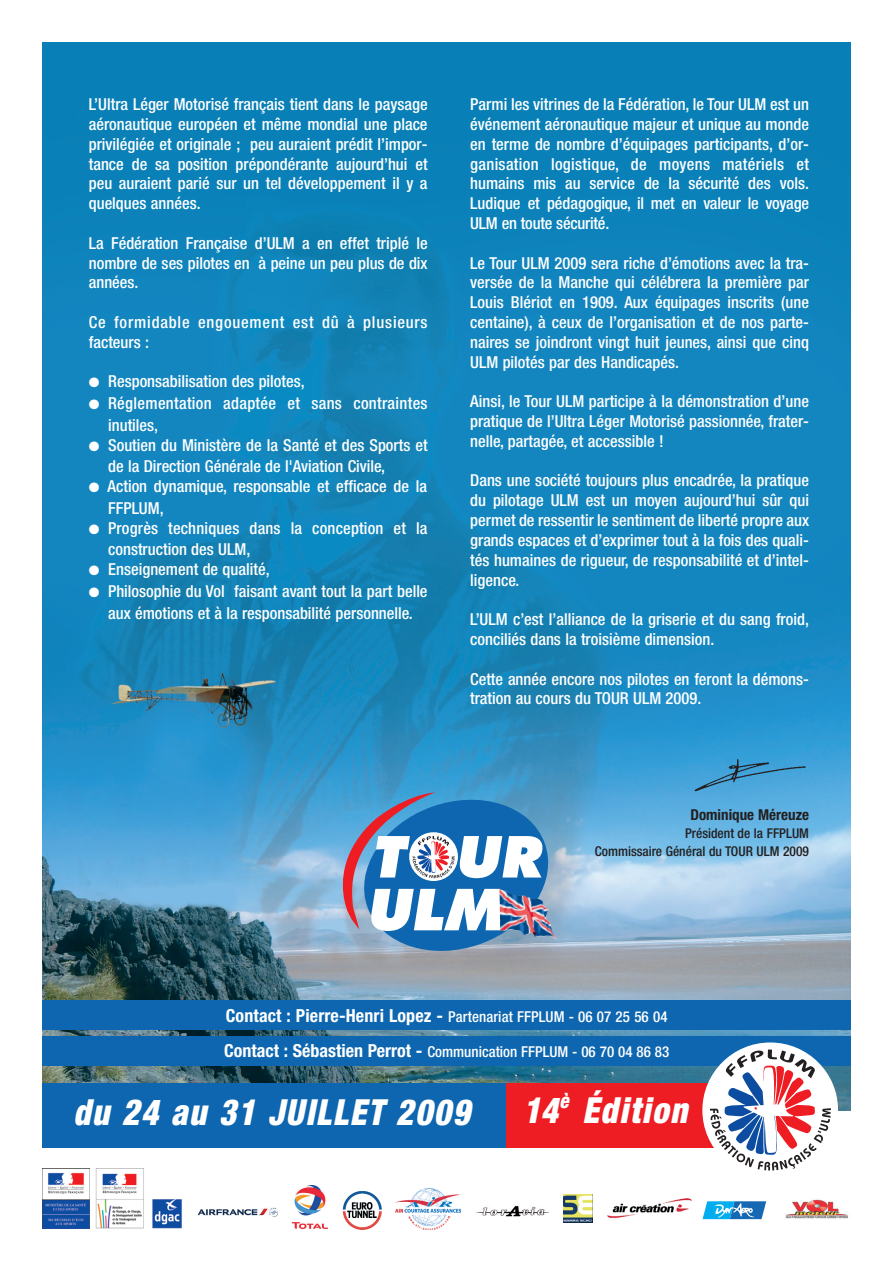
<style>
.page{position:relative;width:893px;height:1262px;background:#fff}
.page>*{position:absolute;margin:0;border:0;box-sizing:border-box;transform-origin:0 0}
.t1{font:italic 900 condensed 36px "Helvetica Neue";letter-spacing:.05em;color:#fff;scale:.92 1}
.t2{font:500 condensed 16.5px/19.8px "Helvetica Neue";color:#fff;text-align:justify}
.t3{font:500 condensed 16.5px/21.8px "Helvetica Neue";letter-spacing:.02em;color:#fff}
.t4{font:500 condensed 16.5px/19.8px "Helvetica Neue";letter-spacing:.05em;color:#fff}
.t5{font:500 condensed 15px "Helvetica Neue";color:#fff}
.t6{font:700 condensed 15px "Helvetica Neue";color:#231f20}
.t7{font:500 condensed 13.5px/18px "Helvetica Neue";color:#231f20;text-align:right}
.s1{font-weight:700;font-size:18px}
</style>
<div class="page">
<img style="left:43px;top:43px;width:807px;height:1067px">
<div style="left:43px;top:1082px;width:463px;height:65px;background:#0d66af"></div>
<div style="left:506px;top:1082px;width:211px;height:65px;background:#ee1d23"></div>
<div style="left:43px;top:1035px;width:807px;height:30px;background:#0d66af"></div>
<div style="left:702px;top:1042px;width:136px;height:135px;background:#fff;border-radius:50%"></div>
<svg style="left:710px;top:1049px;width:120px;height:121px"></svg>
<img style="left:665px;top:744px;width:156px;height:93px">
<svg style="left:340px;top:789px;width:218px;height:170px"></svg>
<img style="left:499px;top:889px;width:59px;height:50px">
<div style="left:43px;top:999px;width:807px;height:30px;background:#0d66af"></div>
<img style="left:293px;top:1185px;width:34px;height:43px">
<img style="left:396px;top:1188px;width:64px;height:41px">
<img style="left:342px;top:1191px;width:40px;height:39px">
<img style="left:607px;top:1198px;width:85px;height:20px">
<img style="left:785px;top:1199px;width:63px;height:20px">
<img style="left:477px;top:1206px;width:71px;height:11px">
<svg style="left:702px;top:1201px;width:64px;height:18px"></svg>
<img style="left:95px;top:1168px;width:87px;height:61px">
<img style="left:43px;top:1168px;width:46px;height:60px">
<img style="left:563px;top:1194px;width:29px;height:28px">
<img style="left:197px;top:1207px;width:81px;height:10px">
<p class="t2" style="left:89px;top:96px;width:340px">L’Ultra Léger Motorisé français tient dans le paysage aéronautique européen et même mondial une place privilégiée et originale ; peu auraient prédit l’impor&shy;tance de sa position prépondérante aujourd’hui et peu auraient parié sur un tel développement il y a quelques années.</p>
<p class="t2" style="left:89px;top:234px;width:340px">La Fédération Française d’ULM a en effet triplé le nombre de ses pilotes en à peine un peu plus de dix années.</p>
<p class="t4" style="left:89px;top:314px;width:340px">Ce formidable engouement est dû à plusieurs facteurs :</p>
<p class="t2" style="left:89px;top:373px;width:217px">● Responsabilisation des pilotes,</p>
<p class="t3" style="left:108px;top:394px;width:321px;text-indent:-19px">● Réglementation adaptée et sans contraintes inutiles,</p>
<p class="t2" style="left:108px;top:435px;width:321px;line-height:21.8px;text-indent:-19px">● Soutien du Ministère de la Santé et des Sports et de la Direction Générale de l'Aviation Civile,</p>
<p class="t2" style="left:108px;top:477px;width:320px;line-height:21.8px;text-indent:-19px">● Action dynamique, responsable et efficace de la<br>FFPLUM,</p>
<p class="t2" style="left:108px;top:518px;width:321px;line-height:21.8px;text-indent:-19px">● Progrès techniques dans la conception et la construction des ULM,</p>
<p class="t2" style="left:89px;top:561px;width:182px">● Enseignement de qualité,</p>
<p class="t2" style="left:89px;top:581px;width:340px;line-height:21.8px;text-align:center">● Philosophie du Vol faisant avant tout la part belle aux émotions et à la responsabilité personnelle.</p>
<p class="t2" style="left:470px;top:96px;width:340px">Parmi les vitrines de la Fédération, le Tour ULM est un événement aéronautique majeur et unique au monde en terme de nombre d’équipages participants, d’or&shy;ganisation logistique, de moyens matériels et humains mis au service de la sécurité des vols.<br>Ludique et pédagogique, il met en valeur le voyage ULM en toute sécurité.</p>
<p class="t2" style="left:470px;top:254px;width:340px">Le Tour ULM 2009 sera riche d’émotions avec la tra&shy;versée de la Manche qui célébrera la première par Louis Blériot en 1909. Aux équipages inscrits (une centaine), à ceux de l’organisation et de nos parte&shy;naires se joindront vingt huit jeunes, ainsi que cinq ULM pilotés par des Handicapés.</p>
<p class="t2" style="left:470px;top:393px;width:340px">Ainsi, le Tour ULM participe à la démonstration d’une pratique de l’Ultra Léger Motorisé passionnée, frater&shy;nelle, partagée, et accessible !</p>
<p class="t2" style="left:470px;top:472px;width:340px">Dans une société toujours plus encadrée, la pratique du pilotage ULM est un moyen aujourd’hui sûr qui permet de ressentir le sentiment de liberté propre aux grands espaces et d’exprimer tout à la fois des quali&shy;tés humaines de rigueur, de responsabilité et d’intel&shy;ligence.</p>
<p class="t2" style="left:470px;top:611px;width:340px">L’ULM c’est l’alliance de la griserie et du sang froid, conciliés dans la troisième dimension.</p>
<p class="t2" style="left:470px;top:670px;width:340px">Cette année encore nos pilotes en feront la démons&shy;tration au cours du TOUR ULM 2009.</p>
<p class="t6" style="left:690px;top:809px;width:120px">Dominique Méreuze</p>
<p class="t7" style="left:594px;top:825px;width:216px">Président de la FFPLUM<br>Commissaire Général du TOUR ULM 2009</p>
<p class="t5" style="left:226px;top:1011px;width:443px"><span class="s1">Contact : Pierre-Henri Lopez -</span> Partenariat FFPLUM - 06 07 25 56 04</p>
<p class="t5" style="left:224px;top:1045px;width:446px"><span class="s1">Contact : Sébastien Perrot -</span> Communication FFPLUM - 06 70 04 86 83</p>
<h1 class="t1" style="left:523px;top:1097px;width:179px">14<sup>è</sup> Édition</h1>
<h1 class="t1" style="left:73px;top:1099px;width:432px">du 24 au 31 JUILLET 2009</h1>
</div>
